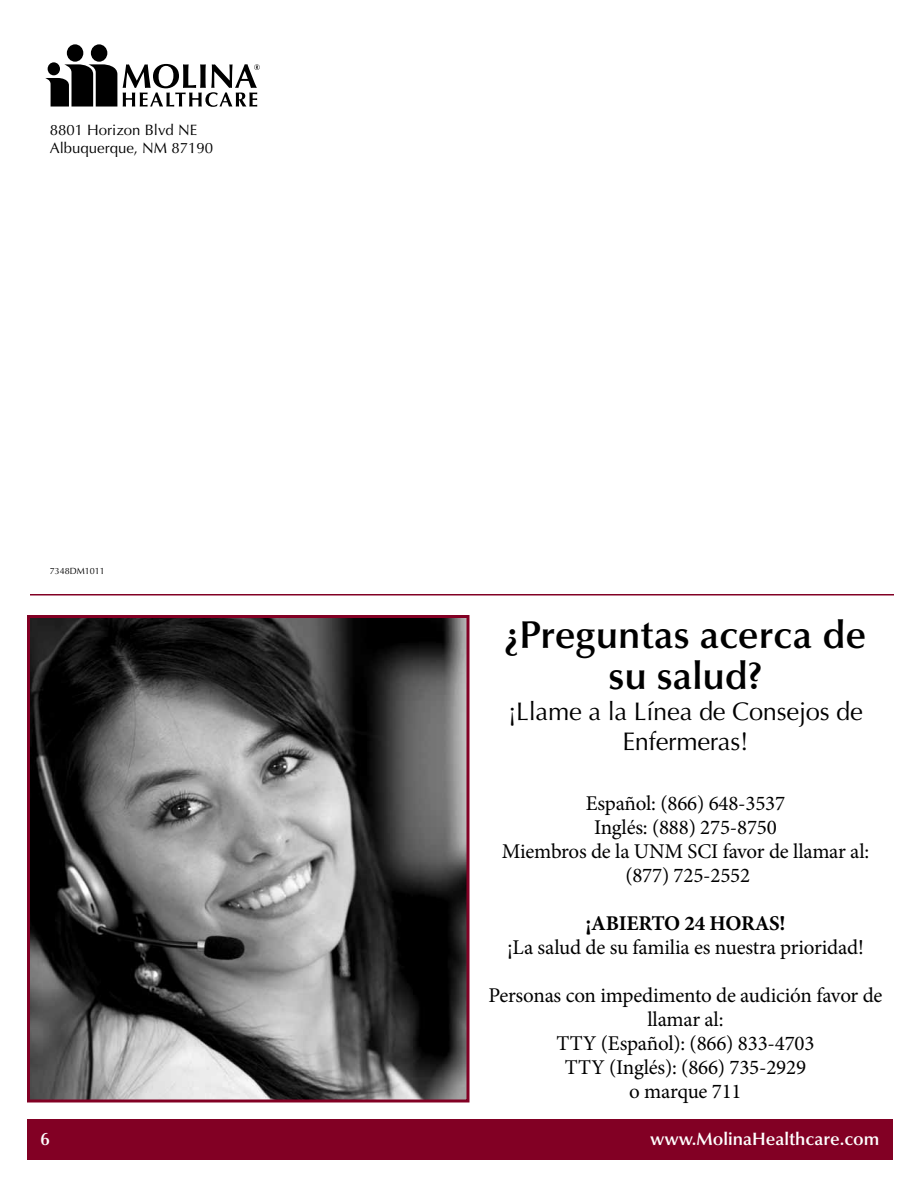
<style>
.page{position:relative;width:918px;height:1188px;background:#fff}
.page>*{position:absolute;margin:0;border:0;box-sizing:border-box;transform-origin:0 0}
.t1{font:600 39px/40.5px "Optima LT Std";color:#000;text-align:center}
.t2{font:25.5px/30px "Optima LT Std";letter-spacing:-.01em;color:#000;text-align:center}
.t3{font:21px/24px "Minion Pro";letter-spacing:-.01em;color:#000;text-align:center}
.t4{font:700 21px "Minion Pro";letter-spacing:-.015em;color:#000}
.t5{font:600 18px "Optima LT Std";color:#fff}
.t6{font:15px/18px "Optima LT Std";color:#000}
.t7{font:9px "Optima LT Std";color:#000}
</style>
<div class="page">
<img style="left:31px;top:619px;width:435px;height:479px">
<div style="left:27px;top:615px;width:443px;height:487px;border:3px solid #820024"></div>
<hr style="left:30px;top:594px;width:864px;height:2px;background:#820024">
<svg style="left:123px;top:64px;width:137px;height:43px"></svg>
<div style="left:91px;top:44px;width:16px;height:18px;background:#000;border-radius:50%"></div>
<div style="left:67px;top:44px;width:16px;height:18px;background:#000;border-radius:50%"></div>
<svg style="left:45px;top:64px;width:72px;height:43px"></svg>
<div style="left:48px;top:62px;width:12px;height:13px;background:#000;border-radius:50%"></div>
<div style="left:27px;top:1119px;width:866px;height:40px;background:#820024"></div>
<p class="t6" style="left:50px;top:121px;width:165px">8801 Horizon Blvd NE<br>Albuquerque, NM 87190</p>
<p class="t7" style="left:50px;top:565px;width:57px">7348DM1011</p>
<h1 class="t1" style="left:505px;top:615px;width:363px">¿Preguntas acerca de su salud?</h1>
<p class="t2" style="left:508px;top:697px;width:356px">¡Llame a la Línea de Consejos de<br>Enfermeras!</p>
<p class="t3" style="left:502px;top:791px;width:369px">Español: (866) 648-3537<br>Inglés: (888) 275-8750<br>Miembros de la UNM SCI favor de llamar al: (877) 725-2552</p>
<p class="t4" style="left:585px;top:909px;width:202px">¡ABIERTO 24 HORAS!</p>
<p class="t3" style="left:507px;top:935px;width:358px">¡La salud de su familia es nuestra prioridad!</p>
<p class="t3" style="left:488px;top:984px;width:396px">Personas con impedimento de audición favor de llamar al:<br>TTY (Español): (866) 833-4703<br>TTY (Inglés): (866) 735-2929<br>o marque 711</p>
<p class="t5" style="left:40px;top:1128px;width:11px">6</p>
<p class="t5" style="left:650px;top:1128px;width:231px">www.MolinaHealthcare.com</p>
</div>
